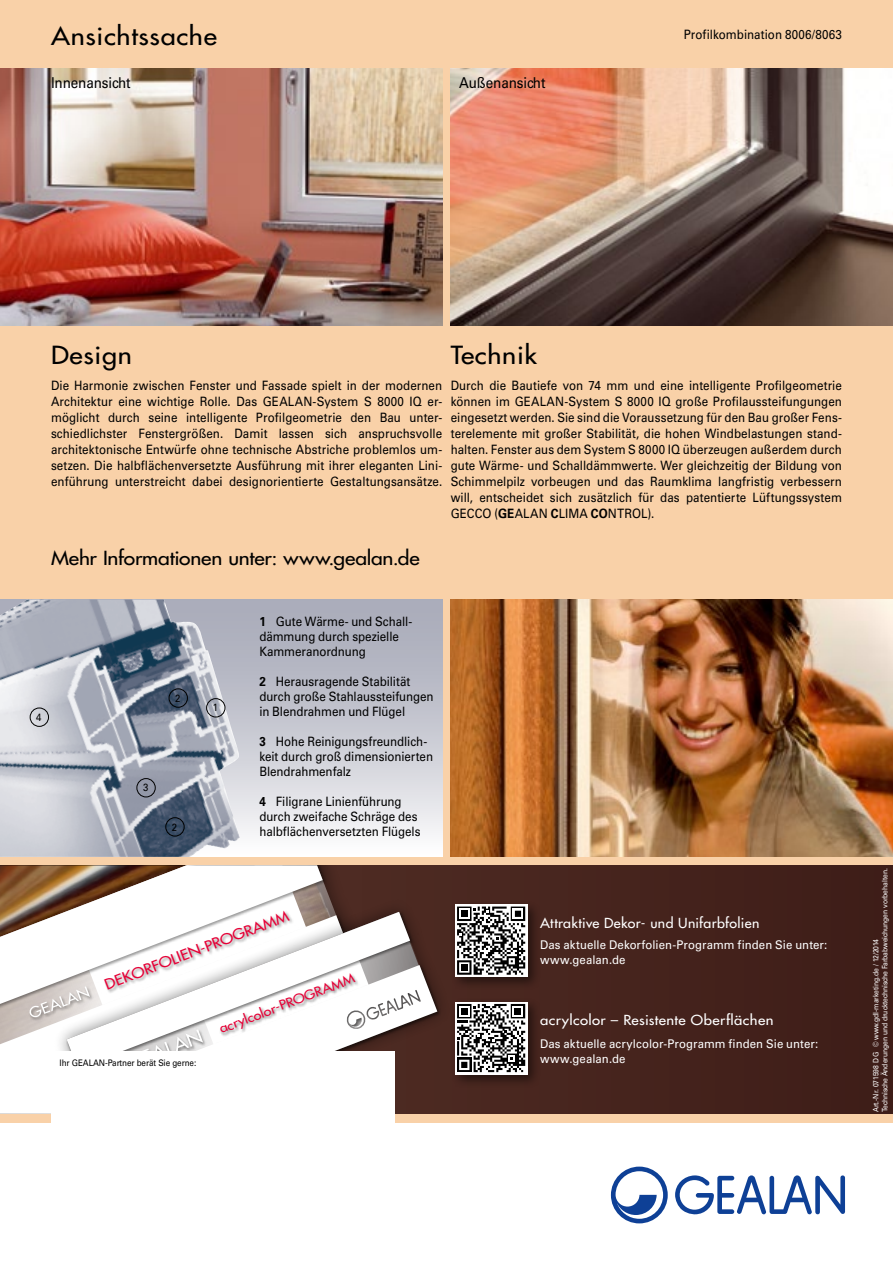
<style>
.page{position:relative;width:893px;height:1263px;background:#fff}
.page>*{position:absolute;margin:0;border:0;box-sizing:border-box;transform-origin:0 0}
.t1{font:500 24.3px "Futura CE";letter-spacing:.025em;color:#000;scale:1.11 1}
.t2{font:500 18.9px "Futura CE";letter-spacing:-.01em;color:#000;scale:1.11 1}
.t3{font:15px "Univers LT";letter-spacing:-.01em;color:#000;scale:.9 1}
.t4{font:500 14.25px "Futura CE";color:#e60036;scale:1.11 1}
.t5{font:13.5px "Futura LT";letter-spacing:.025em;color:#fff;scale:1.1 1}
.t6{font:13.5px "Futura LT";letter-spacing:.025em;color:#fff;scale:1.04 1}
.t7{font:12.9px/16px "Univers LT";letter-spacing:-.005em;color:#000;scale:.9 1}
.t8{font:500 12.75px "Futura CE";color:#e60036;scale:1.11 1}
.t9{font:12px/14.4px "Univers LT";letter-spacing:.005em;color:#fff;scale:.95 1}
.t10{font:10.5px "Univers LT";color:#000;scale:.9 1}
.t11{font:9px "Univers LT";letter-spacing:-.01em;color:#000;scale:.9 1}
.t12{font:500 7.5px/9px "Univers CE";letter-spacing:-.01em;color:#fff;scale:.9 1}
.s1{font-weight:700}
</style>
<div class="page">
<div style="left:0;top:0;width:893px;height:1123px;background:#f9d1a8"></div>
<img style="left:0;top:68px;width:442px;height:257px">
<img style="left:451px;top:68px;width:442px;height:257px">
<div style="left:0;top:865px;width:893px;height:249px;background:#44221c"></div>
<div style="left:0;top:600px;width:442px;height:257px;background:linear-gradient(to bottom,#a0a2b2,#f8f8f9)"></div>
<img style="left:0;top:600px;width:240px;height:257px">
<svg style="left:611px;top:1166px;width:57px;height:57px"></svg>
<svg style="left:675px;top:1175px;width:170px;height:40px"></svg>
<img style="left:451px;top:600px;width:442px;height:257px">
<div style="left:169px;top:688px;width:19px;height:20px;border:1px solid #000;border-radius:50%"></div>
<div style="left:30px;top:708px;width:19px;height:19px;border:1px solid #000;border-radius:50%"></div>
<div style="left:136px;top:778px;width:20px;height:19px;border:1px solid #000;border-radius:50%"></div>
<div style="left:206px;top:698px;width:19px;height:19px;border:1px solid #000;border-radius:50%"></div>
<div style="left:165px;top:817px;width:20px;height:19px;border:1px solid #000;border-radius:50%"></div>
<div style="left:0;top:1069px;width:46px;height:45px;background:#fff"></div>
<div style="left:65px;top:910px;width:376px;height:233px;background:#000;opacity:.5"></div>
<svg style="left:394px;top:965px;width:43px;height:174px"></svg>
<svg style="left:371px;top:912px;width:39px;height:156px"></svg>
<svg style="left:0;top:865px;width:371px;height:204px;background:#dfd9d5"></svg>
<div style="left:450px;top:997px;width:90px;height:90px;background:#000;opacity:.5"></div>
<svg style="left:455px;top:1002px;width:72px;height:72px"></svg>
<svg style="left:457px;top:1004px;width:68px;height:68px;background:#818181"></svg>
<div style="left:450px;top:900px;width:90px;height:90px;background:#000;opacity:.5"></div>
<div style="left:455px;top:904px;width:72px;height:73px;background:#fff"></div>
<svg style="left:457px;top:906px;width:68px;height:69px"></svg>
<div style="left:51px;top:1051px;width:343px;height:190px;background:#fff"></div>
<h1 class="t1" style="left:51px;top:18px;width:151px">Ansichtssache</h1>
<p class="t3" style="left:51px;top:74px;width:90px">Innenansicht</p>
<p class="t3" style="left:459px;top:74px;width:97px">Außenansicht</p>
<p class="t7" style="left:684px;top:26px;width:177px">Profilkombination 8006/8063</p>
<h1 class="t1" style="left:51px;top:337px;width:74px">Design</h1>
<h1 class="t1" style="left:451px;top:337px;width:79px">Technik</h1>
<p class="t7" style="left:51px;top:377px;width:436px;text-align:justify">Die Harmonie zwischen Fenster und Fassade spielt in der modernen Architektur eine wichtige Rolle. Das GEALAN-System S 8000 IQ er&shy;möglicht durch seine intelligente Profilgeometrie den Bau unter&shy;schiedlichster Fenstergrößen. Damit lassen sich anspruchsvolle architektonische Entwürfe ohne technische Abstriche problemlos um&shy;setzen. Die halbflächenversetzte Ausführung mit ihrer eleganten Lini&shy;enführung unterstreicht dabei designorientierte Gestaltungsansätze.</p>
<p class="t7" style="left:451px;top:377px;width:436px;text-align:justify">Durch die Bautiefe von 74 mm und eine intelligente Profilgeometrie können im GEALAN-System S 8000 IQ große Profilaussteifungungen eingesetzt werden. Sie sind die Voraussetzung für den Bau großer Fens&shy;terelemente mit großer Stabilität, die hohen Windbelastungen stand&shy;halten. Fenster aus dem System S 8000 IQ überzeugen außerdem durch gute Wärme- und Schalldämmwerte. Wer gleichzeitig der Bildung von Schimmelpilz vorbeugen und das Raumklima langfristig verbessern will, entscheidet sich zusätzlich für das patentierte Lüftungssystem GECCO (<span class="s1">GE</span>ALAN <span class="s1">C</span>LIMA <span class="s1">CO</span>NTROL).</p>
<h2 class="t2" style="left:51px;top:545px;width:334px">Mehr Informationen unter: www.gealan.de</h2>
<p class="t10" style="left:36px;top:711px;width:7px">4</p>
<p class="t10" style="left:175px;top:692px;width:7px">2</p>
<p class="t10" style="left:143px;top:781px;width:7px">3</p>
<p class="t10" style="left:172px;top:820px;width:7px">2</p>
<p class="t10" style="left:213px;top:701px;width:7px">1</p>
<p class="t7" style="left:259px;top:614px;width:171px;line-height:15px"><span class="s1">1</span> Gute Wärme- und Schall&shy;dämmung durch spezielle<br>Kammeranordnung</p>
<p class="t7" style="left:259px;top:674px;width:195px;line-height:15px"><span class="s1">2</span> Herausragende Stabilität durch große Stahlaussteifungen in Blendrahmen und Flügel</p>
<p class="t7" style="left:259px;top:734px;width:195px;line-height:15px"><span class="s1">3</span> Hohe Reinigungsfreundlich&shy;keit durch groß dimensionierten<br>Blendrahmenfalz</p>
<p class="t7" style="left:259px;top:794px;width:181px;line-height:15px"><span class="s1">4</span> Filigrane Linienführung durch zweifache Schräge des halbflächenversetzten Flügels</p>
<p class="t4" style="left:102px;top:975px;width:178px;rotate:-21deg">DEKORFOLIEN-PROGRAMM</p>
<p class="t8" style="left:216px;top:1020px;width:131px;rotate:-21deg">acrylcolor-PROGRAMM</p>
<p class="t11" style="left:60px;top:1057px;width:153px">Ihr GEALAN-Partner berät Sie gerne:</p>
<p class="t6" style="left:540px;top:914px;width:212px">Attraktive Dekor- und Unifarbfolien</p>
<p class="t9" style="left:540px;top:938px;width:304px">Das aktuelle Dekorfolien-Programm finden Sie unter: www.gealan.de</p>
<p class="t5" style="left:540px;top:1011px;width:214px">acrylcolor – Resistente Oberflächen</p>
<p class="t9" style="left:540px;top:1037px;width:294px">Das aktuelle acrylcolor-Programm finden Sie unter: www.gealan.de</p>
<p class="t12" style="left:872px;top:1112px;width:272px;rotate:-90deg">Art.-Nr. 071598 D G © www.gdl-marketing.de / 12/2014<br>Technische Änderungen und drucktechnische Farbabweichungen vorbehalten.</p>
</div>
